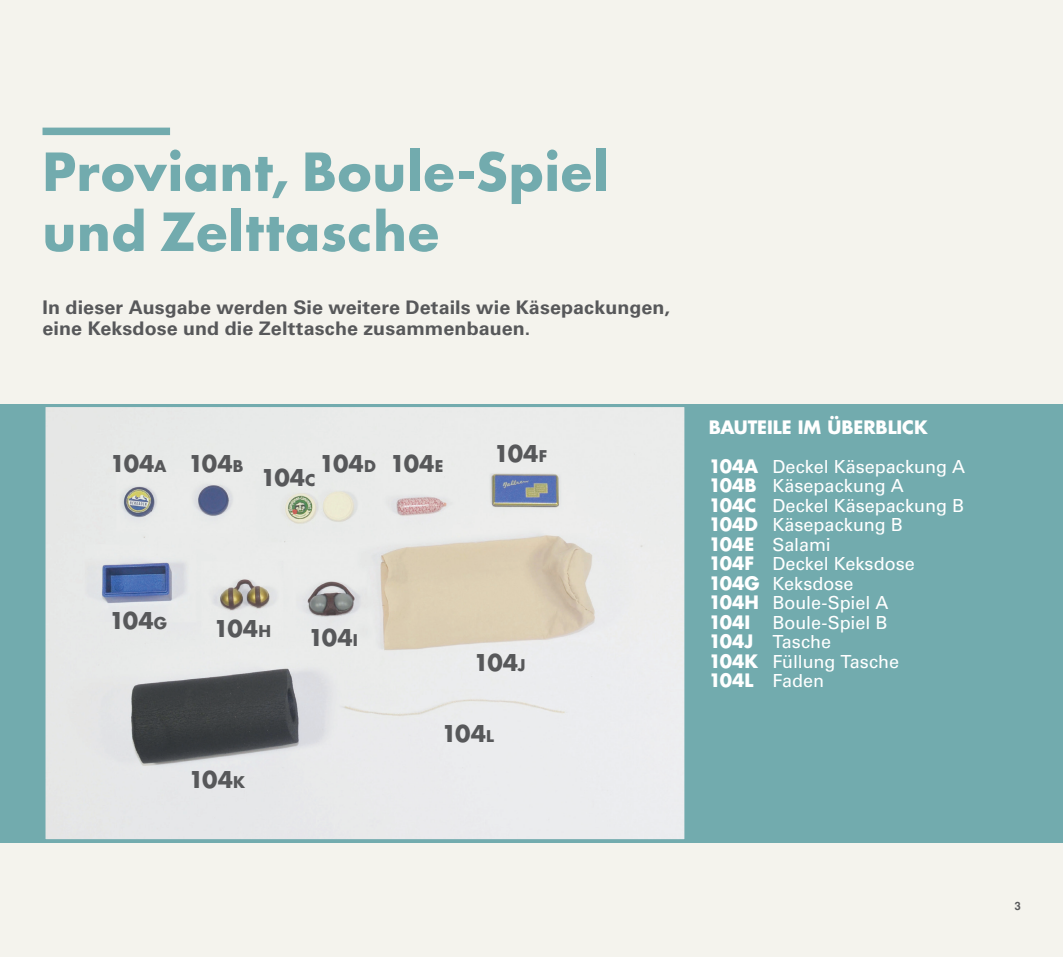
<style>
.page{position:relative;width:1063px;height:957px;background:#f4f3ed}
.page>*{position:absolute;margin:0;border:0;box-sizing:border-box;transform-origin:0 0}
.MONTAGGIO_TITOLO{font:700 51px/60px "Futura Std";letter-spacing:.02em;color:#72abae}
.MONTAGGIO_foto_pezzi{font:700 22.5px "Futura Std";letter-spacing:-.035em;color:#57585a}
.SOMMARIETTO{font:700 18.75px/21px "Univers LT Std";letter-spacing:.005em;color:#57585a;scale:1.05 1}
.MONTAGGIO_PEZZI{font:18px "Univers LT Std";color:#fff}
.ELENCO_PEZZI_TITOLO{font:700 18px "Futura Std";letter-spacing:-.005em;color:#fff}
.t1{font:12px "Coolvetica Rg";color:#57585a}
.s1{font-size:15.75px}
.s2{font-family:"Futura Std";font-weight:700}
</style>
<div class="page">
<div style="left:0;top:404px;width:1063px;height:438px;background:#72abae"></div>
<img style="left:47px;top:408px;width:636px;height:430px">
<div style="left:43px;top:404px;width:644px;height:438px;border:3px solid #72abae"></div>
<div style="left:43px;top:128px;width:127px;height:7px;background:#72abae"></div>
<p class="MONTAGGIO_TITOLO" style="left:43px;top:141px;width:568px">Proviant, Boule-Spiel und Zelttasche</p>
<p class="SOMMARIETTO" style="left:43px;top:297px;width:599px">In dieser Ausgabe werden Sie weitere Details wie Käsepackungen, eine Keksdose und die Zelttasche zusammenbauen.</p>
<p class="MONTAGGIO_foto_pezzi" style="left:110px;top:448px;width:58px">104<span class="s1">A</span></p>
<p class="MONTAGGIO_foto_pezzi" style="left:188px;top:448px;width:57px">104<span class="s1">B</span></p>
<p class="MONTAGGIO_foto_pezzi" style="left:261px;top:463px;width:57px">104<span class="s1">C</span></p>
<p class="MONTAGGIO_foto_pezzi" style="left:319px;top:448px;width:58px">104<span class="s1">D</span></p>
<p class="MONTAGGIO_foto_pezzi" style="left:390px;top:448px;width:55px">104<span class="s1">E</span></p>
<p class="MONTAGGIO_foto_pezzi" style="left:494px;top:438px;width:55px">104<span class="s1">F</span></p>
<p class="MONTAGGIO_foto_pezzi" style="left:109px;top:605px;width:60px">104<span class="s1">G</span></p>
<p class="MONTAGGIO_foto_pezzi" style="left:214px;top:614px;width:59px">104<span class="s1">H</span></p>
<p class="MONTAGGIO_foto_pezzi" style="left:308px;top:622px;width:51px">104<span class="s1">I</span></p>
<p class="MONTAGGIO_foto_pezzi" style="left:474px;top:648px;width:53px">104<span class="s1">J</span></p>
<p class="MONTAGGIO_foto_pezzi" style="left:188px;top:765px;width:58px">104<span class="s1">K</span></p>
<p class="MONTAGGIO_foto_pezzi" style="left:441px;top:718px;width:54px">104<span class="s1">L</span></p>
<p class="ELENCO_PEZZI_TITOLO" style="left:709px;top:415px;width:221px">BAUTEILE IM ÜBERBLICK</p>
<p class="MONTAGGIO_PEZZI" style="left:709px;top:456px;width:258px"><span class="s2">104A</span> Deckel Käsepackung A</p>
<p class="MONTAGGIO_PEZZI" style="left:709px;top:475px;width:197px"><span class="s2">104B</span> Käsepackung A</p>
<p class="MONTAGGIO_PEZZI" style="left:709px;top:495px;width:257px"><span class="s2">104C</span> Deckel Käsepackung B</p>
<p class="MONTAGGIO_PEZZI" style="left:709px;top:514px;width:196px"><span class="s2">104D</span> Käsepackung B</p>
<p class="MONTAGGIO_PEZZI" style="left:709px;top:534px;width:124px"><span class="s2">104E</span> Salami</p>
<p class="MONTAGGIO_PEZZI" style="left:709px;top:553px;width:208px"><span class="s2">104F</span> Deckel Keksdose</p>
<p class="MONTAGGIO_PEZZI" style="left:709px;top:573px;width:146px"><span class="s2">104G</span> Keksdose</p>
<p class="MONTAGGIO_PEZZI" style="left:709px;top:592px;width:181px"><span class="s2">104H</span> Boule-Spiel A</p>
<p class="MONTAGGIO_PEZZI" style="left:709px;top:612px;width:180px"><span class="s2">104I</span> Boule-Spiel B</p>
<p class="MONTAGGIO_PEZZI" style="left:709px;top:631px;width:124px"><span class="s2">104J</span> Tasche</p>
<p class="MONTAGGIO_PEZZI" style="left:709px;top:651px;width:192px"><span class="s2">104K</span> Füllung Tasche</p>
<p class="MONTAGGIO_PEZZI" style="left:709px;top:670px;width:117px"><span class="s2">104L</span> Faden</p>
<p class="t1" style="left:1015px;top:898px;width:7px">3</p>
</div>
